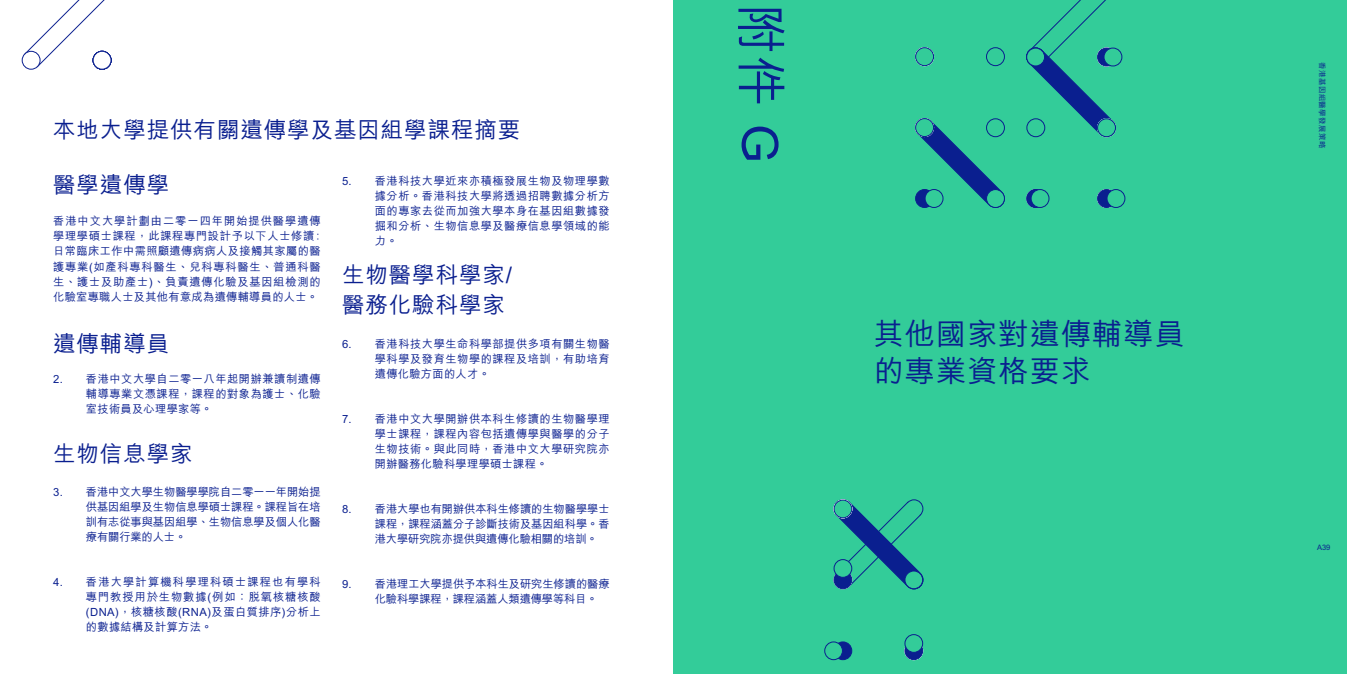
<style>
.page{position:relative;width:1347px;height:674px;background:#fff}
.page>*{position:absolute;margin:0;border:0;box-sizing:border-box;transform-origin:0 0}
.t1{font:500 50px "M Hei HK";color:#0a1f8f}
.t2{font:500 30px/37.5px "M Hei HK";letter-spacing:.04em;color:#0a1f8f}
.t3{font:500 22.5px/30px "M Hei HK";letter-spacing:.04em;color:#0a1f8f}
.t4{font:500 11.25px/15px "M Hei HK";letter-spacing:.04em;color:#0a1f8f;text-align:justify}
.t5{font:500 11.25px/15px "M Hei HK";letter-spacing:-.005em;color:#0a1f8f}
.t6{font:500 7.5px "M Hei HK";letter-spacing:.05em;color:#0a1f8f}
</style>
<div class="page">
<svg style="left:23px;top:0;width:89px;height:68px"></svg>
<div style="left:22px;top:51px;width:19px;height:19px;background:#fff;border:1px solid #0a1f8f;border-radius:50%"></div>
<div style="left:93px;top:51px;width:18px;height:19px;background:#152993;border:1px solid #0a1f8f;border-radius:50%"></div>
<div style="left:93px;top:51px;width:18px;height:18px;background:#fff;border-radius:50%"></div>
<div style="left:93px;top:51px;width:18px;height:19px;border:1px solid #0a1f8f;border-radius:50%"></div>
<div style="left:673px;top:0;width:673px;height:673px;background:#3c9"></div>
<div style="left:986px;top:47px;width:19px;height:19px;background:#3c9;border:1px solid #0a1f8f;border-radius:50%"></div>
<div style="left:915px;top:47px;width:19px;height:19px;background:#3c9;border:1px solid #0a1f8f;border-radius:50%"></div>
<svg style="left:917px;top:118px;width:88px;height:90px"></svg>
<div style="left:915px;top:189px;width:19px;height:19px;background:#0a1f8f;border:1px solid #0a1f8f;border-radius:50%"></div>
<div style="left:924px;top:189px;width:19px;height:19px;background:#3c9;border:1px solid #0a1f8f;border-radius:50%"></div>
<div style="left:915px;top:118px;width:19px;height:19px;background:#3c9;border:1px solid #0a1f8f;border-radius:50%"></div>
<svg style="left:1026px;top:0;width:90px;height:138px"></svg>
<div style="left:1097px;top:189px;width:19px;height:19px;background:#465baa;border:1px solid #fff;border-radius:50%"></div>
<div style="left:1026px;top:118px;width:19px;height:19px;background:#3c9;border:1px solid #0a1f8f;border-radius:50%"></div>
<div style="left:986px;top:118px;width:19px;height:19px;background:#3c9;border:1px solid #0a1f8f;border-radius:50%"></div>
<div style="left:986px;top:189px;width:19px;height:19px;background:#3c9;border:1px solid #0a1f8f;border-radius:50%"></div>
<div style="left:1026px;top:189px;width:19px;height:19px;background:#0a1f8f;border:1px solid #0a1f8f;border-radius:50%"></div>
<div style="left:1030px;top:189px;width:19px;height:19px;background:#3c9;border:1px solid #0a1f8f;border-radius:50%"></div>
<div style="left:1097px;top:48px;width:19px;height:18px;background:#0a1f8f;border:1px solid #0a1f8f;border-radius:50%"></div>
<div style="left:1103px;top:48px;width:19px;height:18px;background:#3c9;border:1px solid #0a1f8f;border-radius:50%"></div>
<div style="left:1026px;top:48px;width:19px;height:18px;background:#3c9;border:1px solid #0a1f8f;border-radius:50%"></div>
<div style="left:1097px;top:189px;width:18px;height:18px;background:#0a1f8f;border-radius:50%"></div>
<div style="left:1097px;top:189px;width:19px;height:19px;border:1px solid #0a1f8f;border-radius:50%"></div>
<div style="left:1107px;top:189px;width:17px;height:18px;background:#3c9;border-radius:50%"></div>
<div style="left:1106px;top:189px;width:19px;height:19px;border:1px solid #0a1f8f;border-radius:50%"></div>
<div style="left:1097px;top:118px;width:19px;height:19px;background:#3c9;border:1px solid #0a1f8f;border-radius:50%"></div>
<svg style="left:835px;top:499px;width:89px;height:90px"></svg>
<div style="left:904px;top:641px;width:19px;height:18px;background:#0a1f8f;border:1px solid #0a1f8f;border-radius:50%"></div>
<div style="left:834px;top:641px;width:17px;height:18px;background:#0a1f8f;border-radius:50%"></div>
<div style="left:833px;top:641px;width:19px;height:18px;border:1px solid #0a1f8f;border-radius:50%"></div>
<div style="left:824px;top:641px;width:18px;height:18px;background:#3c9;border-radius:50%"></div>
<div style="left:824px;top:641px;width:19px;height:18px;border:1px solid #0a1f8f;border-radius:50%"></div>
<svg style="left:833px;top:570px;width:19px;height:19px"></svg>
<div style="left:834px;top:570px;width:17px;height:18px;background:#0a1f8f;border-radius:50%"></div>
<div style="left:833px;top:570px;width:19px;height:19px;border:1px solid #0a1f8f;border-radius:50%"></div>
<div style="left:904px;top:570px;width:19px;height:19px;background:#3c9;border:1px solid #0a1f8f;border-radius:50%"></div>
<svg style="left:833px;top:499px;width:19px;height:19px"></svg>
<div style="left:834px;top:500px;width:17px;height:17px;background:#3c9;border-radius:50%"></div>
<div style="left:833px;top:499px;width:19px;height:19px;border:1px solid #0a1f8f;border-radius:50%"></div>
<svg style="left:904px;top:633px;width:19px;height:19px"></svg>
<div style="left:834px;top:559px;width:17px;height:18px;background:#3c9;border-radius:50%"></div>
<div style="left:833px;top:558px;width:19px;height:19px;border:1px solid #0a1f8f;border-radius:50%"></div>
<p class="t3" style="left:53px;top:113px;width:469px">本地大學提供有關遺傳學及基因組學課程摘要</p>
<p class="t3" style="left:53px;top:168px;width:118px">醫學遺傳學</p>
<p class="t4" style="left:53px;top:213px;width:269px">香港中文大學計劃由二零一四年開始提供醫學遺傳學理學碩士課程，此課程專門設計予以下人士修讀:日常臨床工作中需照顧遺傳病病人及接觸其家屬的醫護專業(如產科專科醫生、兒科專科醫生、普通科醫生、護士及助產士)、負責遺傳化驗及基因組檢測的化驗室專職人士及其他有意成為遺傳輔導員的人士。</p>
<p class="t3" style="left:53px;top:327px;width:118px">遺傳輔導員</p>
<p class="t4" style="left:86px;top:370px;width:236px;text-indent:-33px">2. 香港中文大學自二零一八年起開辦兼讀制遺傳輔導專業文憑課程，課程的對象為護士、化驗室技術員及心理學家等。</p>
<p class="t3" style="left:53px;top:436px;width:141px">生物信息學家</p>
<p class="t4" style="left:86px;top:483px;width:236px;text-indent:-33px">3. 香港中文大學生物醫學學院自二零一一年開始提供基因組學及生物信息學碩士課程。課程旨在培訓有志從事與基因組學、生物信息學及個人化醫療有關行業的人士。</p>
<p class="t4" style="left:86px;top:573px;width:236px;text-indent:-33px">4. 香港大學計算機科學理科碩士課程也有學科專門教授用於生物數據(例如：脫氧核糖核酸(DNA)，核糖核酸(RNA)及蛋白質排序)分析上的數據結構及計算方法。</p>
<p class="t4" style="left:375px;top:173px;width:236px;text-indent:-33px">5. 香港科技大學近來亦積極發展生物及物理學數據分析。香港科技大學將透過招聘數據分析方面的專家去從而加強大學本身在基因組數據發掘和分析、生物信息學及醫療信息學領域的能力。</p>
<p class="t3" style="left:342px;top:257px;width:172px">生物醫學科學家/醫務化驗科學家</p>
<p class="t4" style="left:375px;top:335px;width:236px;text-indent:-33px">6. 香港科技大學生命科學部提供多項有關生物醫學科學及發育生物學的課程及培訓，有助培育遺傳化驗方面的人才。</p>
<p class="t4" style="left:375px;top:410px;width:236px;text-indent:-33px">7. 香港中文大學開辦供本科生修讀的生物醫學理學士課程，課程內容包括遺傳學與醫學的分子生物技術。與此同時，香港中文大學研究院亦開辦醫務化驗科學理學碩士課程。</p>
<p class="t4" style="left:375px;top:500px;width:236px;text-indent:-33px">8. 香港大學也有開辦供本科生修讀的生物醫學學士課程，課程涵蓋分子診斷技術及基因組科學。香港大學研究院亦提供與遺傳化驗相關的培訓。</p>
<p class="t5" style="left:375px;top:575px;width:236px;text-indent:-33px">9. 香港理工大學提供予本科生及研究生修讀的醫療化驗科學課程，課程涵蓋人類遺傳學等科目。</p>
<h1 class="t1" style="left:797px;top:4px;width:160px;rotate:90deg">附件 G</h1>
<h2 class="t2" style="left:873px;top:312px;width:312px">其他國家對遺傳輔導員的專業資格要求</h2>
<p class="t6" style="left:1327px;top:62px;width:88px;rotate:90deg">香港基因組醫學發展策略</p>
<p class="t6" style="left:1317px;top:541px;width:15px">A39</p>
</div>
